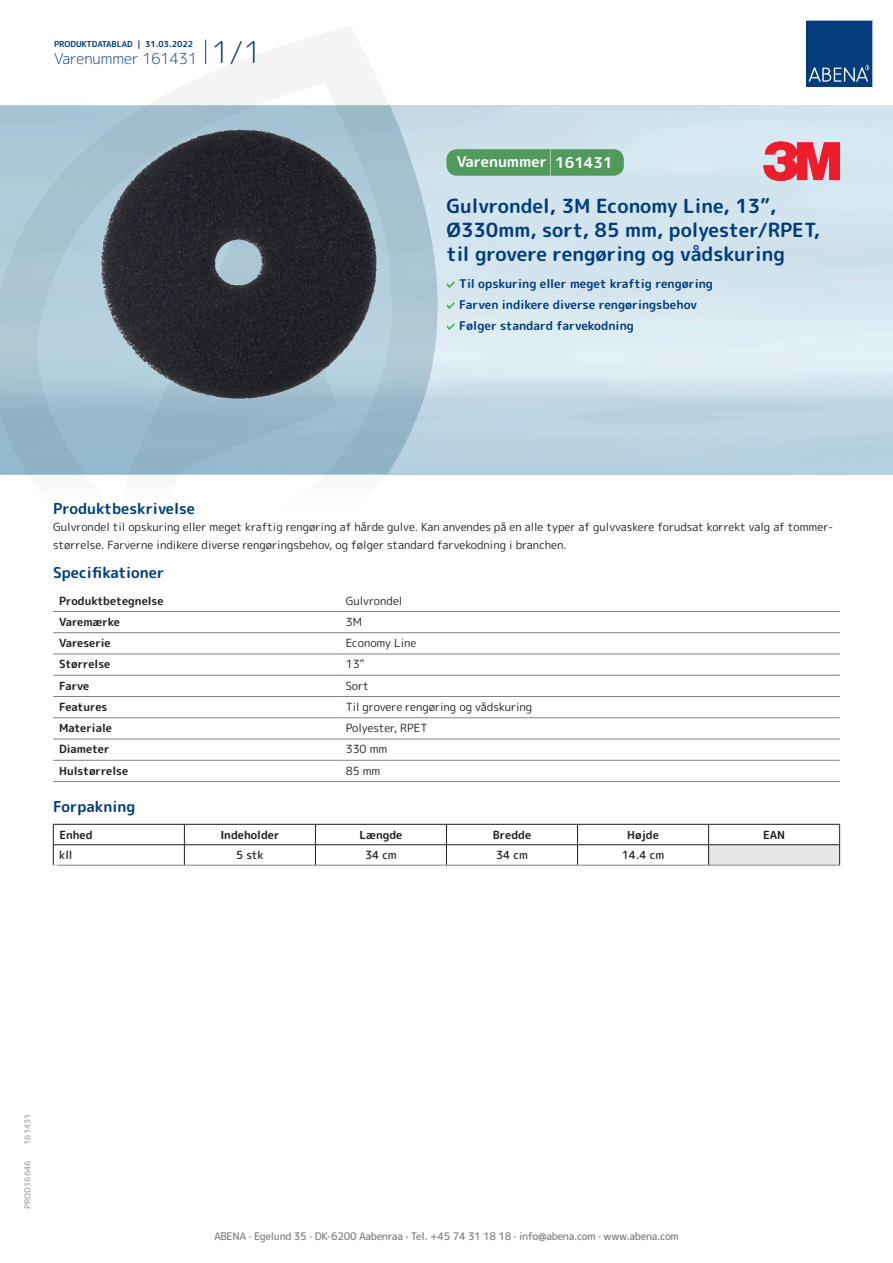
<style>
.page{position:relative;width:893px;height:1263px;background:#fff}
.page>*{position:absolute;margin:0;border:0;box-sizing:border-box;transform-origin:0 0}
.t1{font:700 19.5px/24px "Rounded Mplus 1 c";color:#013d7d}
.t2{font:700 15px "Rounded Mplus 1 c";color:#013d7d}
.t3{font:300 15px "Rounded Mplus 1 c";color:#013d7d}
.t4{font:700 15px "Rounded Mplus 1 c";color:#fff}
.t5{font:700 12px/21px "Rounded Mplus 1 c";color:#013d7d}
.t6{font:11.25px/18px "Rounded Mplus 1 c";color:#231f20}
.t7{font:700 11.25px "Rounded Mplus 1 c";color:#231f20}
.t8{font:500 11.25px "Rounded Mplus 1 c";color:#231f20}
.t9{font:500 10.5px "Rounded Mplus 1 c";letter-spacing:-.03em;color:#808285}
.t10{font:700 10.5px "Rounded Mplus 1 c";color:#fff}
.t11{font:700 8.25px "Rounded Mplus 1 c";color:#013d7d}
.t12{font:700 8.25px "Rounded Mplus 1 c";color:#b2b3b7}
.s1{font-size:30px}
.s2{font-size:25.5px}
</style>
<div class="page">
<img style="left:439px;top:106px;width:454px;height:368px">
<svg style="left:0;top:26px;width:439px;height:449px"></svg>
<svg style="left:0;top:106px;width:438px;height:368px"></svg>
<svg style="left:205px;top:40px;width:1px;height:24px"></svg>
<svg style="left:806px;top:20px;width:67px;height:67px"></svg>
<img style="left:99px;top:127px;width:280px;height:275px">
<hr style="left:53px;top:611px;width:287px;height:1px;background:#808285">
<hr style="left:340px;top:611px;width:500px;height:1px;background:#808285">
<hr style="left:53px;top:632px;width:287px;height:1px;background:#808285">
<hr style="left:340px;top:632px;width:500px;height:1px;background:#808285">
<hr style="left:53px;top:654px;width:287px;height:1px;background:#808285">
<hr style="left:340px;top:654px;width:500px;height:1px;background:#808285">
<hr style="left:53px;top:675px;width:287px;height:1px;background:#808285">
<hr style="left:340px;top:675px;width:500px;height:1px;background:#808285">
<hr style="left:53px;top:696px;width:287px;height:1px;background:#808285">
<hr style="left:340px;top:696px;width:500px;height:1px;background:#808285">
<hr style="left:53px;top:717px;width:287px;height:1px;background:#808285">
<hr style="left:340px;top:717px;width:500px;height:1px;background:#808285">
<hr style="left:53px;top:739px;width:287px;height:1px;background:#808285">
<hr style="left:340px;top:739px;width:500px;height:1px;background:#808285">
<hr style="left:53px;top:760px;width:287px;height:1px;background:#808285">
<hr style="left:340px;top:760px;width:500px;height:1px;background:#808285">
<hr style="left:53px;top:781px;width:287px;height:1px;background:#808285">
<hr style="left:340px;top:781px;width:500px;height:1px;background:#808285">
<div style="left:709px;top:845px;width:131px;height:20px;background:#e6e7e9"></div>
<hr style="left:53px;top:824px;width:131px;height:1px;background:#231f20">
<hr style="left:184px;top:824px;width:131px;height:1px;background:#231f20">
<hr style="left:315px;top:824px;width:131px;height:1px;background:#231f20">
<hr style="left:446px;top:824px;width:131px;height:1px;background:#231f20">
<hr style="left:577px;top:824px;width:132px;height:1px;background:#231f20">
<hr style="left:709px;top:824px;width:131px;height:1px;background:#231f20">
<hr style="left:53px;top:844px;width:131px;height:1px;background:#231f20">
<svg style="left:53px;top:824px;width:1px;height:41px"></svg>
<hr style="left:184px;top:844px;width:131px;height:1px;background:#231f20">
<svg style="left:184px;top:824px;width:1px;height:41px"></svg>
<hr style="left:315px;top:844px;width:131px;height:1px;background:#231f20">
<svg style="left:315px;top:824px;width:1px;height:41px"></svg>
<hr style="left:446px;top:844px;width:131px;height:1px;background:#231f20">
<svg style="left:446px;top:824px;width:1px;height:41px"></svg>
<hr style="left:577px;top:844px;width:132px;height:1px;background:#231f20">
<svg style="left:577px;top:824px;width:1px;height:41px"></svg>
<hr style="left:709px;top:844px;width:131px;height:1px;background:#231f20">
<svg style="left:708px;top:824px;width:1px;height:41px"></svg>
<svg style="left:839px;top:824px;width:1px;height:41px"></svg>
<hr style="left:53px;top:865px;width:131px;height:1px;background:#808285">
<hr style="left:184px;top:865px;width:131px;height:1px;background:#808285">
<hr style="left:315px;top:865px;width:131px;height:1px;background:#808285">
<hr style="left:446px;top:865px;width:131px;height:1px;background:#808285">
<hr style="left:577px;top:865px;width:132px;height:1px;background:#808285">
<hr style="left:709px;top:865px;width:131px;height:1px;background:#808285">
<svg style="left:446px;top:281px;width:9px;height:7px"></svg>
<svg style="left:446px;top:302px;width:9px;height:7px"></svg>
<svg style="left:446px;top:323px;width:9px;height:7px"></svg>
<div style="left:446px;top:149px;width:178px;height:27px;background:#52995c;border-radius:10px"></div>
<img style="left:764px;top:141px;width:75px;height:40px">
<p class="t11" style="left:54px;top:38px;width:141px">PRODUKTDATABLAD | 31.03.2022</p>
<h2 class="t3" style="left:54px;top:48px;width:209px">Varenummer 161431 <span class="s1">1/1</span></h2>
<h2 class="t4" style="left:457px;top:151px;width:157px">Varenummer <span class="s2">|</span> 161431</h2>
<h1 class="t1" style="left:446px;top:194px;width:375px">Gulvrondel, 3M Economy Line, 13”,<br>Ø330mm, sort, 85 mm, polyester/RPET, til grovere rengøring og vådskuring</h1>
<p class="t5" style="left:459px;top:273px;width:255px">Til opskuring eller meget kraftig rengøring<br>Farven indikere diverse rengøringsbehov<br>Følger standard farvekodning</p>
<h2 class="t2" style="left:53px;top:498px;width:143px">Produktbeskrivelse</h2>
<p class="t6" style="left:53px;top:517px;width:782px">Gulvrondel til opskuring eller meget kraftig rengøring af hårde gulve. Kan anvendes på en alle typer af gulvvaskere forudsat korrekt valg af tommer&shy;størrelse. Farverne indikere diverse rengøringsbehov, og følger standard farvekodning i branchen.</p>
<h2 class="t2" style="left:53px;top:562px;width:113px">Specifikationer</h2>
<p class="t7" style="left:59px;top:592px;width:106px">Produktbetegnelse</p>
<p class="t6" style="left:346px;top:591px;width:58px">Gulvrondel</p>
<p class="t7" style="left:59px;top:614px;width:62px">Varemærke</p>
<p class="t6" style="left:346px;top:613px;width:18px">3M</p>
<p class="t7" style="left:59px;top:635px;width:53px">Vareserie</p>
<p class="t6" style="left:346px;top:634px;width:72px">Economy Line</p>
<p class="t7" style="left:59px;top:656px;width:53px">Størrelse</p>
<p class="t6" style="left:346px;top:655px;width:20px">13”</p>
<p class="t7" style="left:59px;top:678px;width:32px">Farve</p>
<p class="t6" style="left:346px;top:676px;width:25px">Sort</p>
<p class="t7" style="left:59px;top:699px;width:50px">Features</p>
<p class="t6" style="left:346px;top:698px;width:188px">Til grovere rengøring og vådskuring</p>
<p class="t7" style="left:59px;top:720px;width:54px">Materiale</p>
<p class="t6" style="left:346px;top:719px;width:83px">Polyester, RPET</p>
<p class="t7" style="left:59px;top:741px;width:52px">Diameter</p>
<p class="t6" style="left:346px;top:740px;width:43px">330 mm</p>
<p class="t7" style="left:59px;top:763px;width:71px">Hulstørrelse</p>
<p class="t6" style="left:346px;top:762px;width:36px">85 mm</p>
<h2 class="t2" style="left:53px;top:796px;width:84px">Forpakning</h2>
<p class="t7" style="left:59px;top:827px;width:35px">Enhed</p>
<p class="t7" style="left:220px;top:827px;width:61px">Indeholder</p>
<p class="t7" style="left:359px;top:827px;width:44px">Længde</p>
<p class="t7" style="left:493px;top:827px;width:40px">Bredde</p>
<p class="t7" style="left:627px;top:827px;width:33px">Højde</p>
<p class="t7" style="left:763px;top:827px;width:24px">EAN</p>
<p class="t8" style="left:59px;top:847px;width:15px">kll</p>
<p class="t8" style="left:236px;top:847px;width:29px">5 stk</p>
<p class="t8" style="left:365px;top:847px;width:33px">34 cm</p>
<p class="t8" style="left:496px;top:847px;width:33px">34 cm</p>
<p class="t8" style="left:622px;top:847px;width:44px">14.4 cm</p>
<p class="t10" style="left:53px;top:860px;width:7px">*</p>
<p class="t12" style="left:22px;top:1145px;width:33px;rotate:-90deg">161431</p>
<p class="t12" style="left:22px;top:1209px;width:50px;rotate:-90deg">PROD16646</p>
<p class="t9" style="left:214px;top:1229px;width:466px">ABENA · Egelund 35 · DK-6200 Aabenraa · Tel. +45 74 31 18 18 · info@abena.com · www.abena.com</p>
</div>
